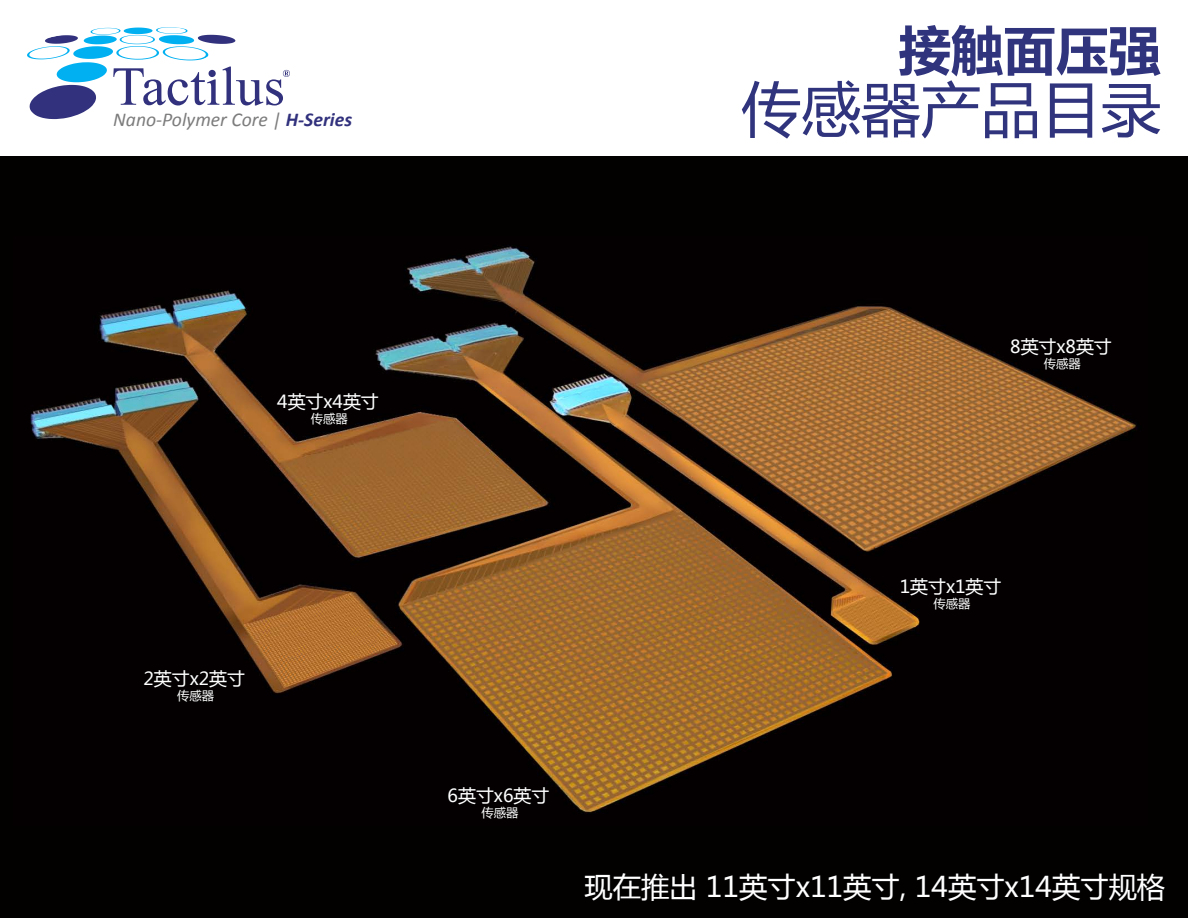
<style>
.page{position:relative;width:1188px;height:918px;background:#fff}
.page>*{position:absolute;margin:0;border:0;box-sizing:border-box;transform-origin:0 0}
.t1{font:60px "Microsoft Ya Hei";color:#30347d}
.t2{font:700 52.5px "Microsoft Ya Hei";color:#30347d}
.t3{font:28.35px "Microsoft Ya Hei";color:#fff}
.t4{font:italic 19.65px "Calibri";color:#7c7c7c}
.t5{font:17.85px "Microsoft Ya Hei";color:#fff}
.t6{font:12.3px "Microsoft Ya Hei";color:#fff}
.s1{font-weight:700;color:#31317d}
</style>
<div class="page">
<div style="left:0;top:156px;width:1188px;height:762px;background:#020100"></div>
<img style="left:30px;top:245px;width:1108px;height:568px">
<svg style="left:27px;top:27px;width:263px;height:92px"></svg>
<p class="t4" style="left:113px;top:108px;width:240px">Nano-Polymer Core | <span class="s1">H-Series</span></p>
<p class="t2" style="left:898px;top:13px;width:264px">接触面压强</p>
<p class="t1" style="left:741px;top:68px;width:421px">传感器产品目录</p>
<p class="t5" style="left:277px;top:389px;width:103px">4英寸x4英寸</p>
<p class="t6" style="left:311px;top:410px;width:38px">传感器</p>
<p class="t5" style="left:143px;top:666px;width:103px">2英寸x2英寸</p>
<p class="t6" style="left:177px;top:687px;width:38px">传感器</p>
<p class="t5" style="left:1010px;top:335px;width:103px">8英寸x8英寸</p>
<p class="t6" style="left:1044px;top:355px;width:38px">传感器</p>
<p class="t5" style="left:900px;top:575px;width:103px">1英寸x1英寸</p>
<p class="t6" style="left:933px;top:595px;width:38px">传感器</p>
<p class="t5" style="left:448px;top:784px;width:103px">6英寸x6英寸</p>
<p class="t6" style="left:481px;top:804px;width:38px">传感器</p>
<p class="t3" style="left:584px;top:867px;width:582px">现在推出 11英寸x11英寸, 14英寸x14英寸规格</p>
</div>
